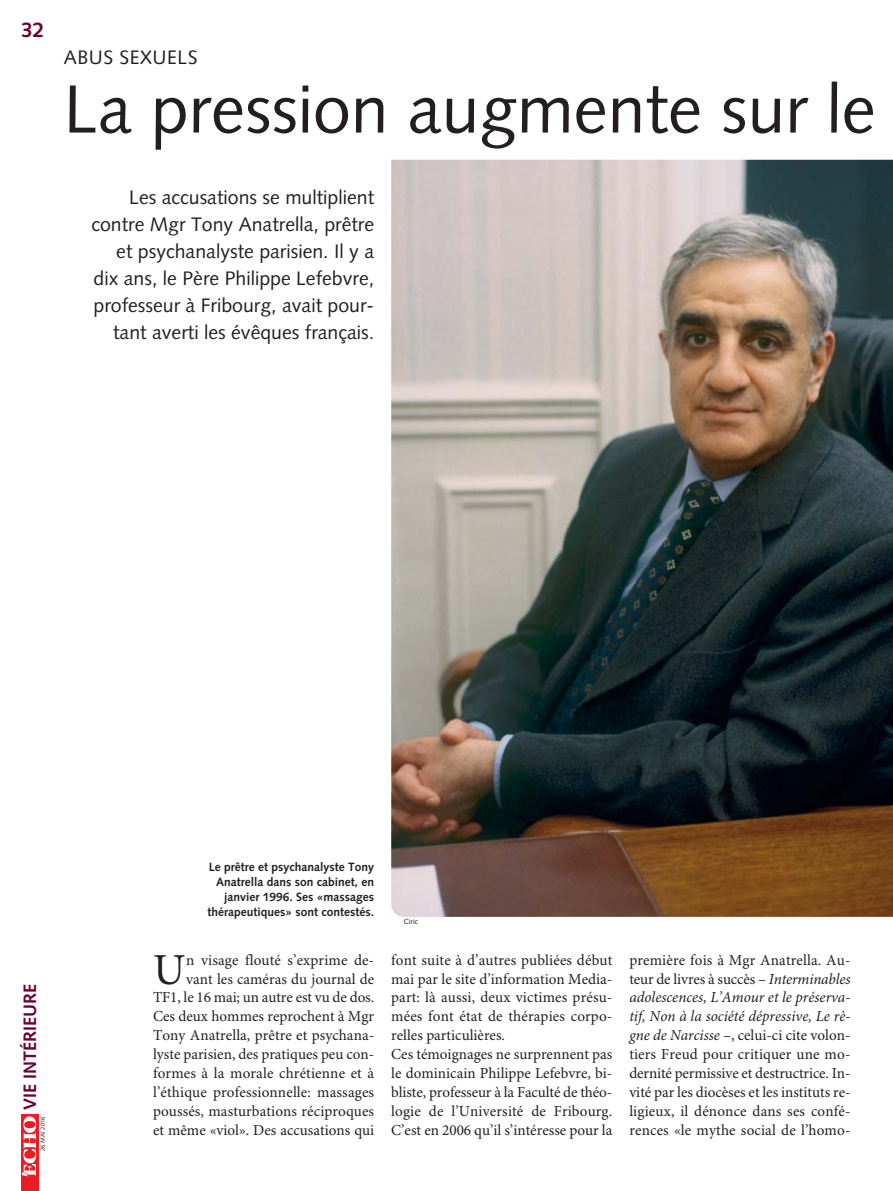
<style>
.page{position:relative;width:893px;height:1191px;background:#fff}
.page>*{position:absolute;margin:0;border:0;box-sizing:border-box;transform-origin:0 0}
.t1{font:67.95px "Syntax LT Std";color:#231f20}
.t2{font:44.25px "Minion Pro";color:#231f20}
.t3{font:700 21px "Syntax LT Std";color:#6b0132}
.t4{font:19.5px/27px "Syntax LT Std";color:#231f20;text-align:right}
.t5{font:19.5px "Syntax LT Std";letter-spacing:.03em;color:#231f20}
.t6{font:700 18px "Syntax LT Std";color:#6b0132}
.t7{font:15.3px/18.9px "Minion Pro";letter-spacing:.005em;color:#231f20;text-align:right}
.t8{font:700 12px/15px "Syntax LT Std";color:#231f20;text-align:right}
.t9{font:7.5px "Syntax LT Std";color:#231f20}
.t10{font:6px "Syntax LT Std";color:#231f20}
.s1{font-style:italic}
</style>
<div class="page">
<div style="left:21px;top:1114px;width:17px;height:76px;background:#ed1c24"></div>
<svg style="left:22px;top:1116px;width:14px;height:60px"></svg>
<img style="left:391px;top:160px;width:502px;height:757px">
<h3 class="t3" style="left:21px;top:21px;width:25px">32</h3>
<p class="t5" style="left:64px;top:49px;width:135px">ABUS SEXUELS</p>
<h1 class="t1" style="left:64px;top:82px;width:813px">La pression augmente sur le</h1>
<p class="t4" style="left:91px;top:185px;width:284px">Les accusations se multiplient contre Mgr Tony Anatrella, prêtre et psychanalyste parisien. Il y a dix ans, le Père Philippe Lefebvre, professeur à Fribourg, avait pour&shy;tant averti les évêques français.</p>
<p class="t6" style="left:23px;top:1110px;width:128px;rotate:-90deg">VIE INTÉRIEURE</p>
<p class="t10" style="left:40px;top:1151px;width:36px;rotate:-90deg">26 MAI 2016</p>
<p class="t8" style="left:208px;top:860px;width:168px">Le prêtre et psychanalyste Tony<br>Anatrella dans son cabinet, en janvier 1996. Ses «massages thérapeutiques» sont contestés.</p>
<p class="t9" style="left:404px;top:918px;width:16px">Ciric</p>
<p class="t7" style="left:153px;top:951px;width:223px">n visage flouté s’exprime de-<br>vant les caméras du journal de<br>TF1, le 16 mai; un autre est vu de dos.<br>Ces deux hommes reprochent à Mgr Tony Anatrella, prêtre et psychana&shy;lyste parisien, des pratiques peu con&shy;formes à la morale chrétienne et à l’éthique professionnelle: massages poussés, masturbations réciproques et même «viol». Des accusations qui</p>
<p class="t7" style="left:391px;top:951px;width:223px;text-align:left">font suite à d’autres publiées début mai par le site d’information Media&shy;part: là aussi, deux victimes présu&shy;mées font état de thérapies corpo&shy;relles particulières.<br>Ces témoignages ne surprennent pas le dominicain Philippe Lefebvre, bi&shy;bliste, professeur à la Faculté de théo&shy;logie de l’Université de Fribourg.<br>C’est en 2006 qu’il s’intéresse pour la</p>
<p class="t7" style="left:629px;top:951px;width:223px;text-align:justify">première fois à Mgr Anatrella. Au&shy;teur de livres à succès – <span class="s1">Interminables adolescences, L’Amour et le préserva&shy;tif, Non à la société dépressive, Le rè&shy;gne de Narcisse</span> –, celui-ci cite volon&shy;tiers Freud pour critiquer une mo&shy;dernité permissive et destructrice. In&shy;vité par les diocèses et les instituts re&shy;ligieux, il dénonce dans ses confé&shy;rences «le mythe social de l’homo-</p>
<h2 class="t2" style="left:153px;top:952px;width:34px">U</h2>
</div>
